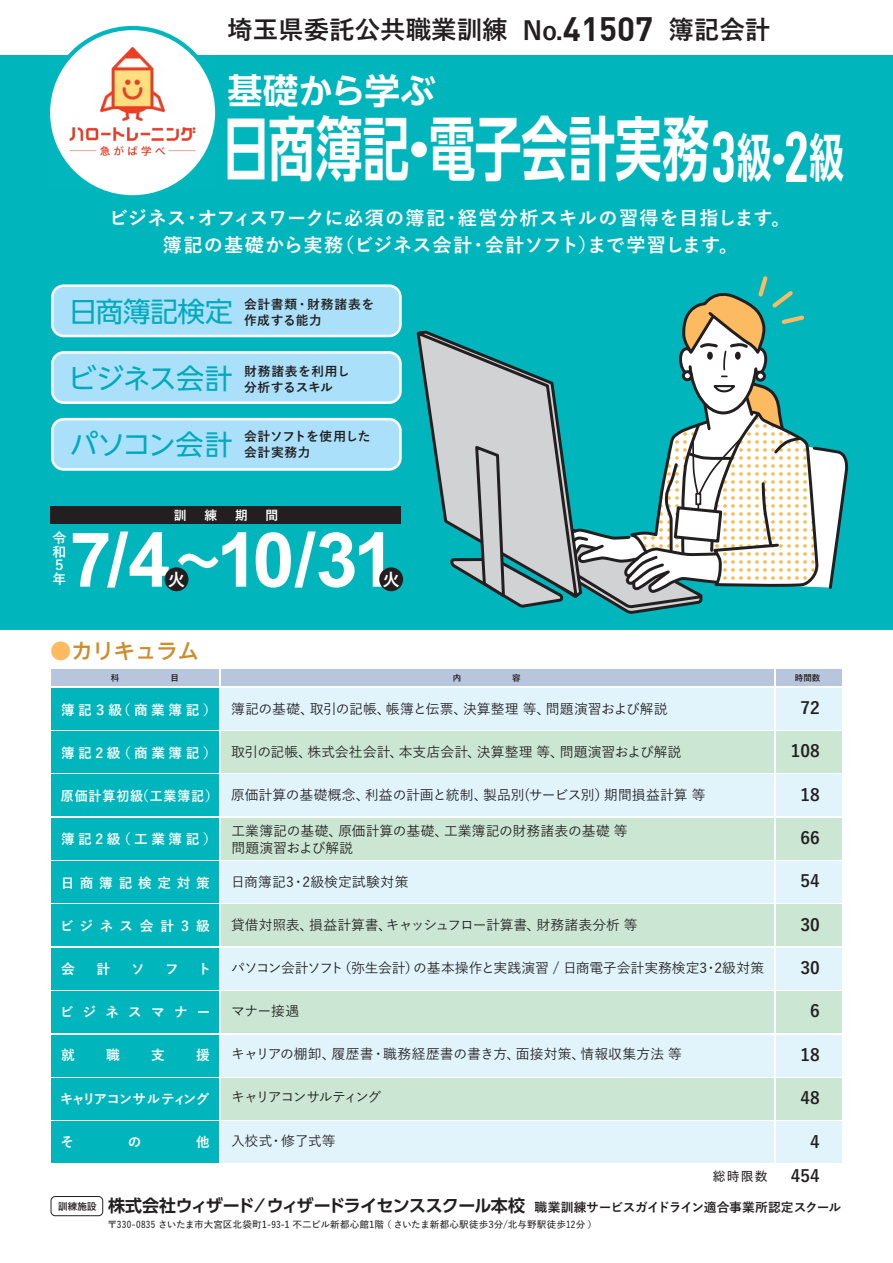
<style>
.page{position:relative;width:893px;height:1263px;background:#fff}
.page>*{position:absolute;margin:0;border:0;box-sizing:border-box;transform-origin:0 0}
.t1{font:700 75.75px "Arial";color:#fff}
.t2{font:500 75.75px "UD Shin Go C Osiz Pr 6 N";color:#fff}
.t3{font:700 69.75px "UD Shin Go NT Pro De";color:#fff;scale:.67 1}
.t4{font:700 35.1px "UD Shin Go NT Pro De";letter-spacing:-.005em;color:#fff}
.t5{font:27.6px "UD Shin Go NT Pro";letter-spacing:-.01em;color:#00aabc}
.t6{font:700 25.5px "Yu Go";color:#231f20}
.t7{font:500 21.3px "UD Shin Go NT Pro";color:#cf8b2b}
.t8{font:700 19.2px/27.6px "Yu Go";letter-spacing:.03em;color:#fff;text-align:center}
.t9{font:700 17.4px "Yu Go";color:#fff}
.t10{font:700 16.95px "UD Shin Go Pro De";letter-spacing:-.035em;color:#231f20}
.t11{font:700 16.8px/34.8px "Yu Go";color:#231f20;text-align:right}
.t12{font:500 13.8px/17px "Yu Go";letter-spacing:-.005em;color:#231f20}
.t13{font:500 13.8px "Yu Go";letter-spacing:.015em;color:#231f20}
.t14{font:500 13.8px "Yu Go";letter-spacing:-.105em;color:#231f20}
.t15{font:700 13.8px/13.5px "Yu Go";color:#fff}
.t16{font:700 13.65px "Yu Go";letter-spacing:.42em;color:#fff}
.t17{font:700 13.65px "Yu Go";letter-spacing:-.1em;color:#fff}
.t18{font:700 13.65px "Yu Go";letter-spacing:.255em;color:#fff}
.t19{font:700 13.65px "Yu Go";letter-spacing:.485em;color:#fff}
.t20{font:700 13.65px "Yu Go";letter-spacing:.67em;color:#fff}
.t21{font:700 12.75px "Yu Go";letter-spacing:-.025em;color:#231f20}
.t22{font:700 12.75px/15.9px "Yu Go";letter-spacing:.04em;color:#231f20}
.t23{font:700 12.75px/15.9px "Yu Go";letter-spacing:.055em;color:#231f20}
.t24{font:700 12.75px "Yu Go";color:#fff}
.t25{font:600 12.75px "Yu Go Pr 6 N";color:#231f20}
.t26{font:600 9.6px "Yu Go Pr 6 N";letter-spacing:.015em;color:#231f20}
.t27{font:700 8.55px "Yu Go";color:#231f20}
.s1{font-family:"DIN";font-size:33.15px}
.s2{font-size:48.9px}
.s3{font-family:"DIN Condensed";font-size:70.5px}
.s4{font-size:51.45px}
.s5{font-size:34.5px}
.s6{font-family:"Yu Go";font-weight:700;font-size:12.75px;color:#231f20}
.s7{color:#fcba61}
.s8{font-weight:700;font-size:13.65px;color:#fff}
.s9{font-family:"Gothic MB101 Pro";font-weight:500;font-size:9.6px}
</style>
<div class="page">
<div style="left:0;top:55px;width:893px;height:574px;background:#00b6bc"></div>
<div style="left:51px;top:688px;width:168px;height:41px;background:#00b6bc"></div>
<div style="left:221px;top:688px;width:553px;height:41px;background:#e1f4fc"></div>
<div style="left:776px;top:688px;width:66px;height:41px;background:#e1f4fc"></div>
<div style="left:51px;top:731px;width:168px;height:41px;background:#00b6bc"></div>
<div style="left:221px;top:731px;width:553px;height:41px;background:#cbe6d3"></div>
<div style="left:776px;top:731px;width:66px;height:41px;background:#cbe6d3"></div>
<div style="left:51px;top:775px;width:168px;height:41px;background:#00b6bc"></div>
<div style="left:221px;top:775px;width:553px;height:41px;background:#e1f4fc"></div>
<div style="left:776px;top:775px;width:66px;height:41px;background:#e1f4fc"></div>
<div style="left:51px;top:818px;width:168px;height:41px;background:#00b6bc"></div>
<div style="left:221px;top:818px;width:553px;height:41px;background:#cbe6d3"></div>
<div style="left:776px;top:818px;width:66px;height:41px;background:#cbe6d3"></div>
<div style="left:51px;top:861px;width:168px;height:42px;background:#00b6bc"></div>
<div style="left:221px;top:861px;width:553px;height:42px;background:#e1f4fc"></div>
<div style="left:776px;top:861px;width:66px;height:42px;background:#e1f4fc"></div>
<div style="left:51px;top:905px;width:168px;height:41px;background:#00b6bc"></div>
<div style="left:221px;top:905px;width:553px;height:41px;background:#cbe6d3"></div>
<div style="left:776px;top:905px;width:66px;height:41px;background:#cbe6d3"></div>
<div style="left:51px;top:948px;width:168px;height:41px;background:#00b6bc"></div>
<div style="left:221px;top:948px;width:553px;height:41px;background:#e1f4fc"></div>
<div style="left:776px;top:948px;width:66px;height:41px;background:#e1f4fc"></div>
<div style="left:51px;top:991px;width:168px;height:42px;background:#00b6bc"></div>
<div style="left:221px;top:991px;width:553px;height:42px;background:#cbe6d3"></div>
<div style="left:776px;top:991px;width:66px;height:42px;background:#cbe6d3"></div>
<div style="left:51px;top:1035px;width:168px;height:41px;background:#00b6bc"></div>
<div style="left:221px;top:1035px;width:553px;height:41px;background:#e1f4fc"></div>
<div style="left:776px;top:1035px;width:66px;height:41px;background:#e1f4fc"></div>
<div style="left:51px;top:1078px;width:168px;height:41px;background:#00b6bc"></div>
<div style="left:221px;top:1078px;width:553px;height:41px;background:#cbe6d3"></div>
<div style="left:776px;top:1078px;width:66px;height:41px;background:#cbe6d3"></div>
<div style="left:51px;top:1122px;width:168px;height:41px;background:#00b6bc"></div>
<div style="left:221px;top:1122px;width:553px;height:41px;background:#e1f4fc"></div>
<div style="left:776px;top:1122px;width:66px;height:41px;background:#e1f4fc"></div>
<div style="left:51px;top:669px;width:168px;height:17px;background:#b8c6dd"></div>
<div style="left:221px;top:669px;width:553px;height:17px;background:#b8c6dd"></div>
<div style="left:776px;top:669px;width:66px;height:17px;background:#b8c6dd"></div>
<div style="left:50px;top:506px;width:351px;height:17px;background:#231f20"></div>
<div style="left:165px;top:567px;width:23px;height:24px;background:#231f20;border-radius:50%"></div>
<div style="left:379px;top:567px;width:24px;height:24px;background:#231f20;border-radius:50%"></div>
<img style="left:50px;top:25px;width:166px;height:164px">
<svg style="left:51px;top:284px;width:351px;height:53px;background:#b0e2f8"></svg>
<svg style="left:51px;top:351px;width:351px;height:53px;background:#b1e2f8"></svg>
<svg style="left:51px;top:418px;width:351px;height:53px;background:#b0e2f8"></svg>
<svg style="left:416px;top:276px;width:433px;height:338px"></svg>
<div style="left:51px;top:1196px;width:52px;height:20px;border:1px solid #231f20;border-radius:4px"></div>
<h3 class="t6" style="left:227px;top:15px;width:545px">埼玉県委託公共職業訓練 No.<span class="s1">41507</span> 簿記会計</h3>
<h3 class="t4" style="left:228px;top:62px;width:209px">基礎から学ぶ</h3>
<h2 class="t3" style="left:223px;top:92px;width:929px">日商簿記<span class="s2">•</span>電子会計実務<span class="s3">3</span><span class="s4">級</span><span class="s5">•</span><span class="s3">2</span><span class="s4">級</span></h2>
<h3 class="t8" style="left:109px;top:204px;width:683px">ビジネス・オフィスワークに必須の簿記・経営分析スキルの習得を目指します。簿記の基礎から実務（ビジネス会計・会計ソフト）まで学習します。</h3>
<h3 class="t5" style="left:69px;top:289px;width:165px">日商簿記検定</h3>
<p class="t23" style="left:244px;top:297px;width:132px">会計書類・財務諸表を作成する能力</p>
<p class="t22" style="left:68px;top:363px;width:283px;text-indent:176px">財務諸表を利用し<sup>ビジネス会計</sup> 分析するスキル</p>
<p class="t21" style="left:244px;top:429px;width:128px">会計ソフトを使用した</p>
<h3 class="t5" style="left:70px;top:422px;width:242px">パソコン会計 <span class="s6">会計実務力</span></h3>
<p class="t24" style="left:174px;top:508px;width:14px">訓</p>
<p class="t24" style="left:204px;top:508px;width:14px">練</p>
<p class="t24" style="left:235px;top:508px;width:14px">期</p>
<p class="t24" style="left:266px;top:508px;width:14px">間</p>
<h1 class="t1" style="left:70px;top:510px;width:327px">7/4 10/31</h1>
<p class="t15" style="left:52px;top:532px;width:15px">令和<br>５年</p>
<h1 class="t2" style="left:176px;top:500px;width:47px">～</h1>
<p class="t9" style="left:168px;top:569px;width:19px">火</p>
<p class="t9" style="left:382px;top:569px;width:19px">火</p>
<h3 class="t7" style="left:50px;top:634px;width:150px"><span class="s7">●</span>カリキュラム</h3>
<p class="t12" style="left:61px;top:698px;width:608px"><span class="s8">簿記３級（商業簿記）</span> 簿記の基礎、取引の記帳、帳簿と伝票、決算整理 等、問題演習および解説</p>
<p class="t12" style="left:61px;top:742px;width:622px"><span class="s8">簿記 2 級（商業簿記）</span> 取引の記帳、株式会社会計、本支店会計、決算整理 等、問題演習および解説</p>
<p class="t12" style="left:61px;top:785px;width:646px"><span class="s8">原価計算初級（工業簿記）</span> 原価計算の基礎概念、利益の計画と統制、製品別(サービス別）期間損益計算 等</p>
<p class="t12" style="left:231px;top:820px;width:412px">工業簿記の基礎、原価計算の基礎、工業簿記の財務諸表の基礎 等　問題演習および解説</p>
<p class="t18" style="left:61px;top:832px;width:157px">簿記2級（工業簿記）</p>
<p class="t16" style="left:61px;top:875px;width:151px">日商簿記検定対策</p>
<p class="t13" style="left:231px;top:869px;width:179px">日商簿記3・2級検定試験対策</p>
<p class="t19" style="left:60px;top:918px;width:151px">ビジネス会計3級</p>
<p class="t12" style="left:231px;top:914px;width:408px">貸借対照表、損益計算書、キャッシュフロー計算書、財務諸表分析 等</p>
<p class="t16" style="left:61px;top:961px;width:15px">会</p>
<p class="t16" style="left:96px;top:961px;width:15px">計</p>
<p class="t16" style="left:131px;top:961px;width:15px">ソ</p>
<p class="t16" style="left:165px;top:961px;width:15px">フ</p>
<p class="t16" style="left:198px;top:961px;width:15px">ト</p>
<p class="t12" style="left:231px;top:958px;width:535px">パソコン会計ソフト（弥生会計）の基本操作と実践演習 / 日商電子会計実務検定3・2級対策</p>
<p class="t20" style="left:60px;top:1004px;width:152px">ビジネスマナー</p>
<p class="t12" style="left:231px;top:1001px;width:69px">マナー接遇</p>
<p class="t16" style="left:61px;top:1048px;width:15px">就</p>
<p class="t16" style="left:106px;top:1048px;width:15px">職</p>
<p class="t16" style="left:151px;top:1048px;width:15px">支</p>
<p class="t16" style="left:196px;top:1048px;width:15px">援</p>
<p class="t12" style="left:231px;top:1044px;width:452px">キャリアの棚卸、履歴書・職務経歴書の書き方、面接対策、情報収集方法 等</p>
<p class="t17" style="left:60px;top:1091px;width:151px">キャリアコンサルティング</p>
<p class="t14" style="left:231px;top:1085px;width:152px">キャリアコンサルティング</p>
<p class="t16" style="left:60px;top:1134px;width:15px">そ</p>
<p class="t16" style="left:128px;top:1134px;width:15px">の</p>
<p class="t16" style="left:196px;top:1134px;width:15px">他</p>
<p class="t12" style="left:231px;top:1130px;width:106px">入校式・修了式等</p>
<p class="t25" style="left:713px;top:1164px;width:56px">総時限数</p>
<p class="t27" style="left:795px;top:673px;width:27px">時間数</p>
<p class="t11" style="left:801px;top:691px;width:21px">72</p>
<p class="t11" style="left:791px;top:734px;width:30px">108</p>
<p class="t11" style="left:801px;top:777px;width:21px">18</p>
<p class="t11" style="left:801px;top:821px;width:21px">66</p>
<p class="t11" style="left:801px;top:864px;width:21px">54</p>
<p class="t11" style="left:801px;top:907px;width:21px">30</p>
<p class="t11" style="left:801px;top:951px;width:21px">30</p>
<p class="t11" style="left:810px;top:994px;width:11px">6</p>
<p class="t11" style="left:801px;top:1037px;width:21px">18</p>
<p class="t11" style="left:801px;top:1081px;width:21px">48</p>
<p class="t11" style="left:791px;top:1124px;width:30px">4<br>454</p>
<p class="t10" style="left:58px;top:1191px;width:468px"><span class="s9">訓練施設</span> 株式会社ウィザード/ ウィザードライセンススクール本校</p>
<p class="t26" style="left:107px;top:1216px;width:486px">〒330-0835 さいたま市大宮区北袋町1-93-1 不二ビル新都心館1階 ( さいたま新都心駅徒歩3分/北与野駅徒歩12分 )</p>
<p class="t21" style="left:535px;top:1200px;width:308px">職業訓練サービスガイドライン適合事業所認定スクール</p>
</div>
